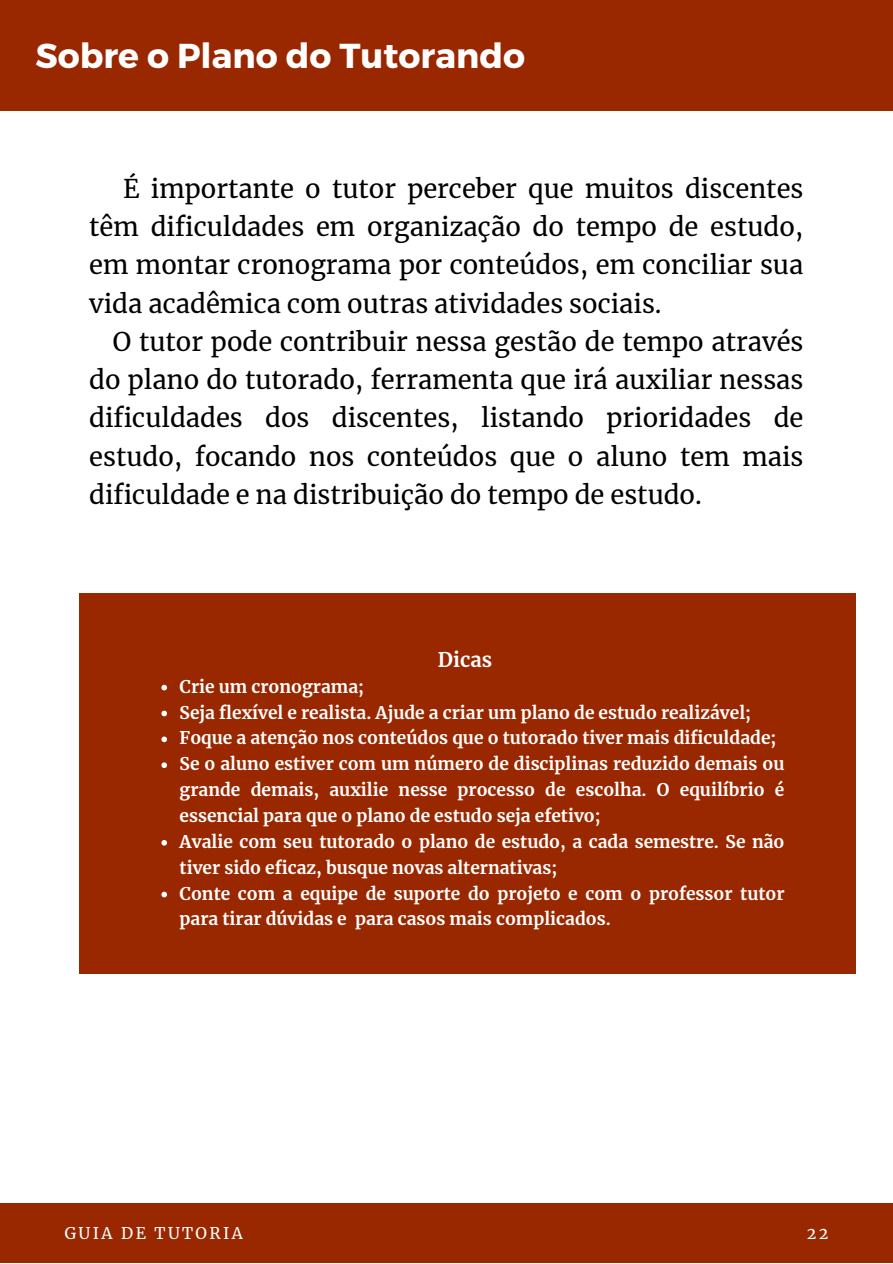
<style>
.page{position:relative;width:893px;height:1264px;background:#fff}
.page>*{position:absolute;margin:0;border:0;box-sizing:border-box;transform-origin:0 0}
.t1{font:700 34.5px "Montserrat";color:#fff}
.t2{font:25.5px/38.2px "Merriweather";color:#000;text-align:justify}
.t3{font:700 19.95px "Merriweather";color:#fff}
.t4{font:700 17.25px/25.8px "Merriweather";color:#fff}
.t5{font:15.9px "Merriweather";letter-spacing:.15em;color:#fff}
</style>
<div class="page">
<div style="left:0;top:1203px;width:892px;height:59px;background:#992800"></div>
<div style="left:0;top:0;width:892px;height:110px;background:#992800"></div>
<div style="left:79px;top:593px;width:776px;height:380px;background:#992800"></div>
<svg style="left:161px;top:684px;width:6px;height:6px"></svg>
<svg style="left:161px;top:710px;width:6px;height:6px"></svg>
<svg style="left:161px;top:736px;width:6px;height:6px"></svg>
<svg style="left:161px;top:762px;width:6px;height:6px"></svg>
<svg style="left:161px;top:840px;width:6px;height:5px"></svg>
<svg style="left:161px;top:891px;width:6px;height:6px"></svg>
<h1 class="t1" style="left:36px;top:33px;width:491px">Sobre o Plano do Tutorando</h1>
<h2 class="t2" style="left:89px;top:170px;width:715px;text-indent:34px">É importante o tutor perceber que muitos discentes têm dificuldades em organização do tempo de estudo, em montar cronograma por conteúdos, em conciliar sua vida acadêmica com outras atividades sociais.</h2>
<p class="t2" style="left:89px;top:323px;width:715px;text-indent:23px">O tutor pode contribuir nessa gestão de tempo através do plano do tutorado, ferramenta que irá auxiliar nessas dificuldades dos discentes, listando prioridades de estudo, focando nos conteúdos que o aluno tem mais dificuldade e na distribuição do tempo de estudo.</p>
<p class="t3" style="left:438px;top:647px;width:56px">Dicas</p>
<p class="t4" style="left:180px;top:673px;width:606px">Crie um cronograma;<br>Seja flexível e realista. Ajude a criar um plano de estudo realizável; Foque a atenção nos conteúdos que o tutorado tiver mais dificuldade; Se o aluno estiver com um número de disciplinas reduzido demais ou grande demais, auxilie nesse processo de escolha. O equilíbrio é essencial para que o plano de estudo seja efetivo;<br>Avalie com seu tutorado o plano de estudo, a cada semestre. Se não tiver sido eficaz, busque novas alternativas;<br>Conte com a equipe de suporte do projeto e com o professor tutor para tirar dúvidas e para casos mais complicados.</p>
<p class="t5" style="left:64px;top:1223px;width:180px">GUIA DE TUTORIA</p>
<p class="t5" style="left:806px;top:1223px;width:23px">22</p>
</div>
